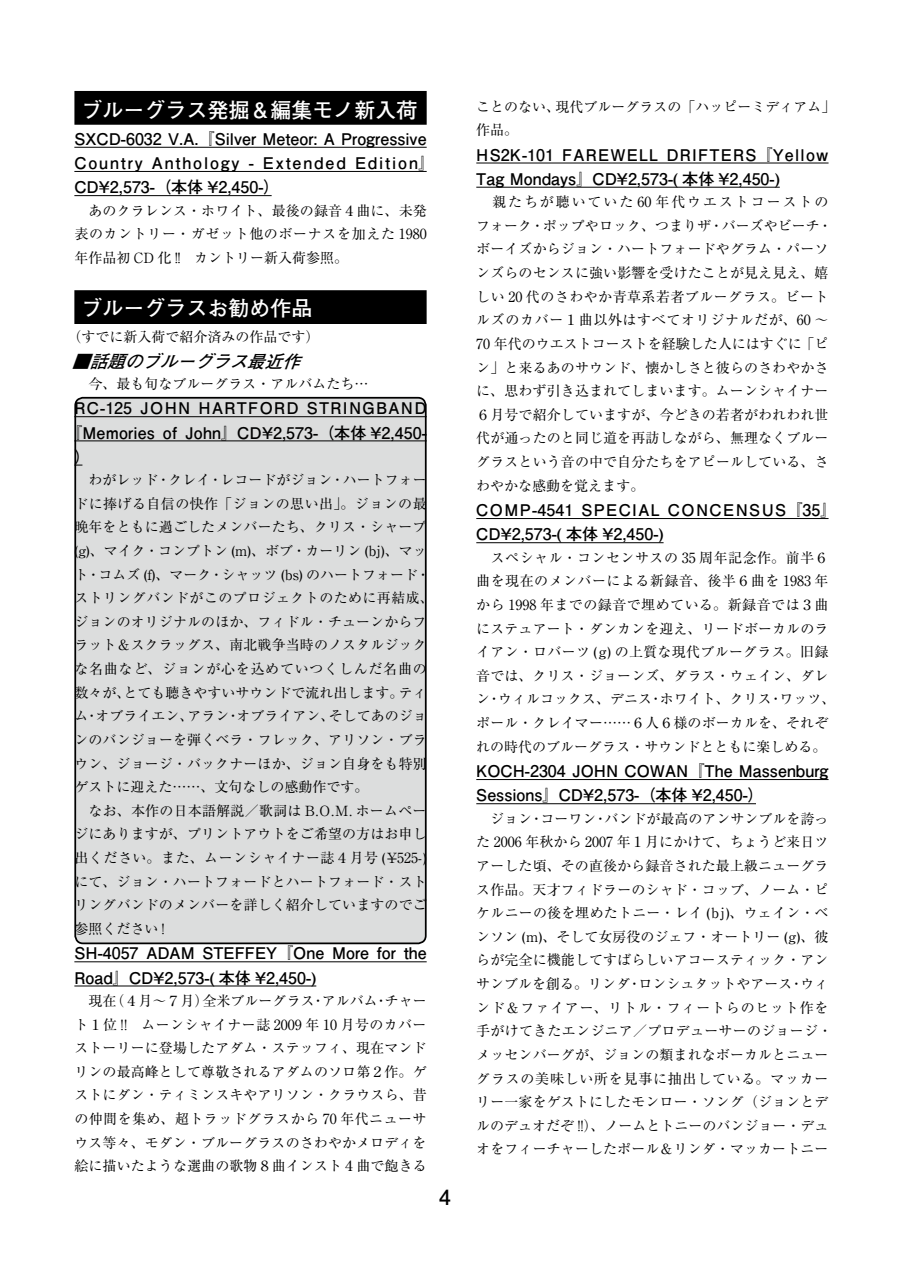
<style>
.page{position:relative;width:903px;height:1275px;background:#fff}
.page>*{position:absolute;margin:0;border:0;box-sizing:border-box;transform-origin:0 0}
.t1{font:700 21px "Futo Go B101 Pr 5";color:#fff}
.t2{font:700 21px "Futo Go B101 Pro";color:#000}
.t3{font:italic 700 17.5px "Futo Go B101 Pr 5";color:#000}
.t4{font:700 16.1px/24.2px "Futo Go B101 Pr 5";color:#000}
.t5{font:700 16.1px/24.2px "Futo Go B101 Pr 5";letter-spacing:.075em;color:#000}
.t6{font:700 16.1px/24.2px "Futo Go B101 Pr 5";letter-spacing:.085em;color:#000}
.t7{font:700 16.1px "Futo Go B101 Pr 5";letter-spacing:.08em;color:#000}
.t8{font:14px/23.6px "Ryumin Pr 5";letter-spacing:.005em;color:#000}
</style>
<div class="page">
<div style="left:75px;top:398px;width:351px;height:545px;background:#dcdddd;border-radius:8px"></div>
<div style="left:74px;top:397px;width:353px;height:547px;border:2px solid #000;border-radius:8px"></div>
<div style="left:75px;top:291px;width:351px;height:32px;background:#000"></div>
<div style="left:74px;top:290px;width:353px;height:34px;border:2px solid #000"></div>
<hr style="left:476px;top:163px;width:352px;height:1px;background:#000">
<hr style="left:476px;top:187px;width:304px;height:1px;background:#000">
<hr style="left:476px;top:518px;width:352px;height:1px;background:#000">
<hr style="left:476px;top:542px;width:187px;height:1px;background:#000">
<hr style="left:476px;top:779px;width:352px;height:1px;background:#000">
<hr style="left:476px;top:803px;width:280px;height:1px;background:#000">
<div style="left:75px;top:92px;width:351px;height:32px;background:#000"></div>
<div style="left:74px;top:91px;width:353px;height:34px;border:2px solid #000"></div>
<hr style="left:74px;top:147px;width:353px;height:1px;background:#000">
<hr style="left:74px;top:171px;width:353px;height:1px;background:#000">
<hr style="left:74px;top:195px;width:198px;height:1px;background:#000">
<hr style="left:74px;top:416px;width:353px;height:1px;background:#000">
<hr style="left:74px;top:440px;width:353px;height:1px;background:#000">
<hr style="left:74px;top:961px;width:353px;height:1px;background:#000">
<hr style="left:74px;top:986px;width:242px;height:1px;background:#000">
<h1 class="t1" style="left:81px;top:93px;width:337px">ブルーグラス発掘＆編集モノ新入荷</h1>
<p class="t4" style="left:74px;top:126px;width:362px">SXCD-6032 V.A.『Silver Meteor: A Progressive<br>Country Anthology - Extended Edition』<br>CD¥2,573-（本体 ¥2,450-）</p>
<p class="t8" style="left:74px;top:198px;width:354px;text-align:justify">　あのクラレンス・ホワイト、最後の録音４曲に、未発表のカントリー・ガゼット他のボーナスを加えた 1980年作品初 CD 化 !!　カントリー新入荷参照。</p>
<h1 class="t1" style="left:81px;top:292px;width:233px">ブルーグラスお勧め作品</h1>
<p class="t8" style="left:67px;top:324px;width:253px">（すでに新入荷で紹介済みの作品です）</p>
<p class="t3" style="left:72px;top:348px;width:238px">■話題のブルーグラス最近作</p>
<p class="t8" style="left:74px;top:371px;width:295px">　今、最も旬なブルーグラス・アルバムたち…</p>
<p class="t7" style="left:74px;top:395px;width:354px">RC-125 JOHN HARTFORD STRINGBAND</p>
<p class="t4" style="left:66px;top:419px;width:362px">『Memories of John』CD¥2,573-（本体 ¥2,450-</p>
<p class="t4" style="left:74px;top:443px;width:18px">）</p>
<p class="t8" style="left:74px;top:467px;width:361px">　わがレッド・クレイ・レコードがジョン・ハートフォードに捧げる自信の快作「ジョンの思い出」。ジョンの最晩年をともに過ごしたメンバーたち、クリス・シャープ(g)、マイク・コンプトン (m)、ボブ・カーリン (bj)、マット・コムズ (f)、マーク・シャッツ (bs) のハートフォード・ストリングバンドがこのプロジェクトのために再結成、ジョンのオリジナルのほか、フィドル・チューンからフラット＆スクラッグス、南北戦争当時のノスタルジックな名曲など、ジョンが心を込めていつくしんだ名曲の数々が、とても聴きやすいサウンドで流れ出します。ティム・オブライエン、アラン・オブライアン、そしてあのジョンのバンジョーを弾くベラ・フレック、アリソン・ブラウン、ジョージ・バックナーほか、ジョン自身をも特別ゲストに迎えた……、文句なしの感動作です。<br>　なお、本作の日本語解説／歌詞は B.O.M. ホームページにありますが、プリントアウトをご希望の方はお申し出ください。また、ムーンシャイナー誌４月号 (¥525-)にて、ジョン・ハートフォードとハートフォード・ストリングバンドのメンバーを詳しく紹介していますのでご参照ください !</p>
<p class="t4" style="left:74px;top:940px;width:354px">SH-4057 ADAM STEFFEY『One More for the<br>Road』CD¥2,573-( 本体 ¥2,450-)</p>
<p class="t8" style="left:74px;top:988px;width:354px;text-align:justify">　現在（４月～７月）全米ブルーグラス・アルバム・チャート１位 !!　ムーンシャイナー誌 2009 年 10 月号のカバーストーリーに登場したアダム・ステッフィ、現在マンドリンの最高峰として尊敬されるアダムのソロ第２作。ゲストにダン・ティミンスキやアリソン・クラウスら、昔の仲間を集め、超トラッドグラスから 70 年代ニューサウス等々、モダン・ブルーグラスのさわやかメロディを絵に描いたような選曲の歌物８曲インスト４曲で飽きる</p>
<h1 class="t2" style="left:439px;top:1180px;width:13px">4</h1>
<p class="t8" style="left:476px;top:94px;width:361px">ことのない、現代ブルーグラスの「ハッピーミディアム」作品。</p>
<p class="t5" style="left:476px;top:141px;width:354px">HS2K-101 FAREWELL DRIFTERS『Yellow<br>Tag Mondays』CD¥2,573-( 本体 ¥2,450-)</p>
<p class="t8" style="left:476px;top:189px;width:357px">　親たちが聴いていた 60 年代ウエストコーストのフォーク・ポップやロック、つまりザ・バーズやビーチ・ボーイズからジョン・ハートフォードやグラム・パーソンズらのセンスに強い影響を受けたことが見え見え、嬉しい 20 代のさわやか青草系若者ブルーグラス。ビートルズのカバー１曲以外はすべてオリジナルだが、60 ～<br>70 年代のウエストコーストを経験した人にはすぐに「ピン」と来るあのサウンド、懐かしさと彼らのさわやかさに、思わず引き込まれてしまいます。ムーンシャイナー<br>６月号で紹介していますが、今どきの若者がわれわれ世代が通ったのと同じ道を再訪しながら、無理なくブルーグラスという音の中で自分たちをアピールしている、さわやかな感動を覚えます。</p>
<p class="t6" style="left:476px;top:497px;width:362px">COMP-4541 SPECIAL CONCENSUS『35』<br>CD¥2,573-( 本体 ¥2,450-)</p>
<p class="t8" style="left:476px;top:545px;width:361px">　スペシャル・コンセンサスの 35 周年記念作。前半６曲を現在のメンバーによる新録音、後半６曲を 1983 年から 1998 年までの録音で埋めている。新録音では３曲にステュアート・ダンカンを迎え、リードボーカルのライアン・ロバーツ (g) の上質な現代ブルーグラス。旧録音では、クリス・ジョーンズ、ダラス・ウェイン、ダレン・ウィルコックス、デニス・ホワイト、クリス・ワッツ、ポール・クレイマー……６人６様のボーカルを、それぞれの時代のブルーグラス・サウンドとともに楽しめる。</p>
<p class="t4" style="left:476px;top:758px;width:354px">KOCH-2304 JOHN COWAN『The Massenburg<br>Sessions』CD¥2,573-（本体 ¥2,450-）</p>
<p class="t8" style="left:476px;top:806px;width:357px">　ジョン・コーワン・バンドが最高のアンサンブルを誇った 2006 年秋から 2007 年１月にかけて、ちょうど来日ツアーした頃、その直後から録音された最上級ニューグラス作品。天才フィドラーのシャド・コッブ、ノーム・ピケルニーの後を埋めたトニー・レイ (bj)、ウェイン・ベンソン (m)、そして女房役のジェフ・オートリー (g)、彼らが完全に機能してすばらしいアコースティック・アンサンブルを創る。リンダ・ロンシュタットやアース・ウィンド＆ファイアー、リトル・フィートらのヒット作を手がけてきたエンジニア／プロデューサーのジョージ・メッセンバーグが、ジョンの類まれなボーカルとニューグラスの美味しい所を見事に抽出している。マッカーリー一家をゲストにしたモンロー・ソング（ジョンとデルのデュオだぞ !!）、ノームとトニーのバンジョー・デュオをフィーチャーしたポール＆リンダ・マッカートニー</p>
</div>
